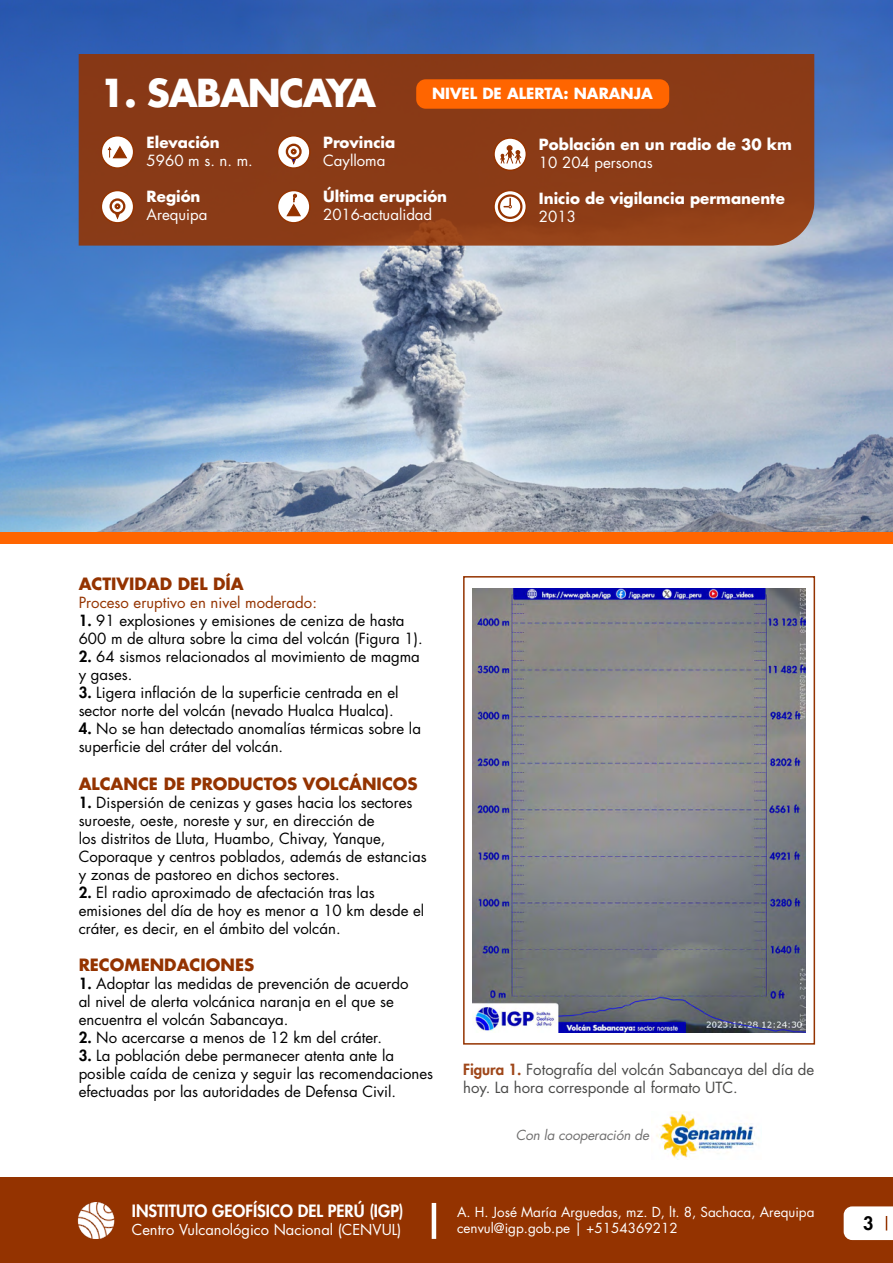
<style>
.page{position:relative;width:893px;height:1263px;background:#fff}
.page>*{position:absolute;margin:0;border:0;box-sizing:border-box;transform-origin:0 0}
.t1{font:700 37.5px "Futura Std";letter-spacing:-.04em;color:#fff}
.t2{font:800 18px "Futura Std";color:#000}
.t3{font:700 16.5px "Futura Std";color:#943300}
.t4{font:800 16.5px "Futura Std";color:#fff}
.t5{font:15px/18px "Futura Std";color:#000}
.t6{font:700 15px "Futura Std";color:#fff}
.t7{font:15px/18px "Futura Std";color:#4a4a49}
.t8{font:15px "Futura Std";color:#fff}
.t9{font:15px "Futura Std";color:#943300}
.t10{font:14.7px "Futura Std";color:#fff}
.t11{font:13.5px/16.2px "Futura Std";color:#fff}
.t12{font:italic 13.5px "Futura Std";letter-spacing:-.01em;color:#706f6f}
.s1{font-weight:800}
.s2{font-weight:800;color:#9f471a}
</style>
<div class="page">
<div style="left:0;top:1177px;width:893px;height:86px;background:#943300"></div>
<hr style="left:432px;top:1203px;width:4px;height:36px;background:#fff">
<svg style="left:844px;top:1206px;width:49px;height:34px;background:#faf6f4"></svg>
<img style="left:77px;top:1203px;width:38px;height:36px">
<img style="left:0;top:0;width:893px;height:533px">
<svg style="left:79px;top:54px;width:735px;height:192px;background:#8b3b17"></svg>
<div style="left:416px;top:79px;width:253px;height:30px;background:#ff6500;border-radius:9px"></div>
<div style="left:101px;top:136px;width:33px;height:32px;background:#fff;border-radius:50%"></div>
<div style="left:101px;top:135px;width:33px;height:34px;border:2px solid #943300;border-radius:50%"></div>
<svg style="left:107px;top:145px;width:21px;height:14px"></svg>
<svg style="left:101px;top:190px;width:33px;height:33px"></svg>
<div style="left:101px;top:190px;width:33px;height:34px;border:2px solid #943300;border-radius:50%"></div>
<svg style="left:111px;top:200px;width:13px;height:13px"></svg>
<div style="left:110px;top:198px;width:15px;height:16px;border:2px solid #943300;border-radius:50%"></div>
<svg style="left:115px;top:203px;width:5px;height:16px"></svg>
<div style="left:278px;top:136px;width:32px;height:32px;background:#fff;border-radius:50%"></div>
<div style="left:277px;top:135px;width:34px;height:34px;border:2px solid #943300;border-radius:50%"></div>
<svg style="left:287px;top:145px;width:13px;height:13px"></svg>
<div style="left:286px;top:144px;width:16px;height:16px;border:2px solid #943300;border-radius:50%"></div>
<svg style="left:291px;top:149px;width:6px;height:15px"></svg>
<svg style="left:278px;top:190px;width:32px;height:33px"></svg>
<div style="left:277px;top:190px;width:34px;height:34px;border:2px solid #943300;border-radius:50%"></div>
<svg style="left:285px;top:194px;width:17px;height:23px"></svg>
<svg style="left:494px;top:138px;width:32px;height:32px"></svg>
<div style="left:493px;top:137px;width:34px;height:34px;border:2px solid #943300;border-radius:50%"></div>
<svg style="left:500px;top:145px;width:22px;height:19px"></svg>
<svg style="left:494px;top:191px;width:32px;height:32px"></svg>
<div style="left:493px;top:190px;width:34px;height:34px;border:2px solid #943300;border-radius:50%"></div>
<svg style="left:499px;top:195px;width:22px;height:23px"></svg>
<div style="left:498px;top:194px;width:24px;height:25px;border:2px solid #943300;border-radius:50%"></div>
<svg style="left:504px;top:198px;width:8px;height:10px"></svg>
<img style="left:473px;top:589px;width:332px;height:443px">
<div style="left:463px;top:576px;width:352px;height:468px;border:2px solid #943300"></div>
<div style="left:0;top:533px;width:893px;height:11px;background:#ff6500"></div>
<img style="left:656px;top:1111px;width:103px;height:47px">
<h1 class="t1" style="left:100px;top:68px;width:278px">1. SABANCAYA</h1>
<p class="t6" style="left:432px;top:83px;width:222px">NIVEL DE ALERTA: NARANJA</p>
<p class="t6" style="left:147px;top:133px;width:75px">Elevación</p>
<p class="t8" style="left:147px;top:151px;width:108px">5960 m s. n. m.</p>
<p class="t6" style="left:147px;top:187px;width:55px">Región</p>
<p class="t8" style="left:147px;top:205px;width:62px">Arequipa</p>
<p class="t6" style="left:323px;top:133px;width:74px">Provincia</p>
<p class="t8" style="left:323px;top:151px;width:64px">Caylloma</p>
<p class="t6" style="left:323px;top:187px;width:126px">Última erupción</p>
<p class="t8" style="left:323px;top:205px;width:111px">2016-actualidad</p>
<p class="t6" style="left:539px;top:134px;width:255px">Población en un radio de 30 km</p>
<p class="t8" style="left:539px;top:153px;width:115px">10 204 personas</p>
<p class="t6" style="left:539px;top:188px;width:247px">Inicio de vigilancia permanente</p>
<p class="t8" style="left:539px;top:207px;width:38px">2013</p>
<p class="t3" style="left:79px;top:572px;width:167px">ACTIVIDAD DEL DÍA</p>
<p class="t9" style="left:79px;top:593px;width:240px">Proceso eruptivo en nivel moderado:</p>
<p class="t5" style="left:79px;top:611px;width:346px"><span class="s1">1.</span> 91 explosiones y emisiones de ceniza de hasta<br>600 m de altura sobre la cima del volcán (Figura 1).</p>
<p class="t5" style="left:79px;top:647px;width:343px"><span class="s1">2.</span> 64 sismos relacionados al movimiento de magma y gases.</p>
<p class="t5" style="left:79px;top:683px;width:322px"><span class="s1">3.</span> Ligera inflación de la superficie centrada en el sector norte del volcán (nevado Hualca Hualca).</p>
<p class="t5" style="left:79px;top:719px;width:344px"><span class="s1">4.</span> No se han detectado anomalías térmicas sobre la superficie del cráter del volcán.</p>
<p class="t3" style="left:79px;top:772px;width:340px">ALCANCE DE PRODUCTOS VOLCÁNICOS</p>
<p class="t5" style="left:79px;top:793px;width:349px"><span class="s1">1.</span> Dispersión de cenizas y gases hacia los sectores suroeste, oeste, noreste y sur, en dirección de<br>los distritos de Lluta, Huambo, Chivay, Yanque, Coporaque y centros poblados, además de estancias y zonas de pastoreo en dichos sectores.</p>
<p class="t5" style="left:79px;top:883px;width:347px"><span class="s1">2.</span> El radio aproximado de afectación tras las emisiones del día de hoy es menor a 10 km desde el cráter, es decir, en el ámbito del volcán.</p>
<p class="t3" style="left:79px;top:954px;width:177px">RECOMENDACIONES</p>
<p class="t5" style="left:79px;top:975px;width:331px"><span class="s1">1.</span> Adoptar las medidas de prevención de acuerdo al nivel de alerta volcánica naranja en el que se encuentra el volcán Sabancaya.</p>
<p class="t5" style="left:79px;top:1029px;width:305px"><span class="s1">2.</span> No acercarse a menos de 12 km del cráter.</p>
<p class="t5" style="left:79px;top:1047px;width:356px"><span class="s1">3.</span> La población debe permanecer atenta ante la posible caída de ceniza y seguir las recomendaciones efectuadas por las autoridades de Defensa Civil.</p>
<p class="t4" style="left:132px;top:1201px;width:273px">INSTITUTO GEOFÍSICO DEL PERÚ (IGP)</p>
<p class="t10" style="left:132px;top:1220px;width:271px">Centro Vulcanológico Nacional (CENVUL)</p>
<p class="t7" style="left:463px;top:1060px;width:353px"><span class="s2">Figura 1.</span> Fotografía del volcán Sabancaya del día de hoy. La hora corresponde al formato UTC.</p>
<p class="t12" style="left:516px;top:1126px;width:135px">Con la cooperación de</p>
<p class="t11" style="left:457px;top:1204px;width:359px">A. H. José María Arguedas, mz. D, lt. 8, Sachaca, Arequipa cenvul@igp.gob.pe | +5154369212</p>
<p class="t2" style="left:863px;top:1212px;width:12px">3</p>
</div>
